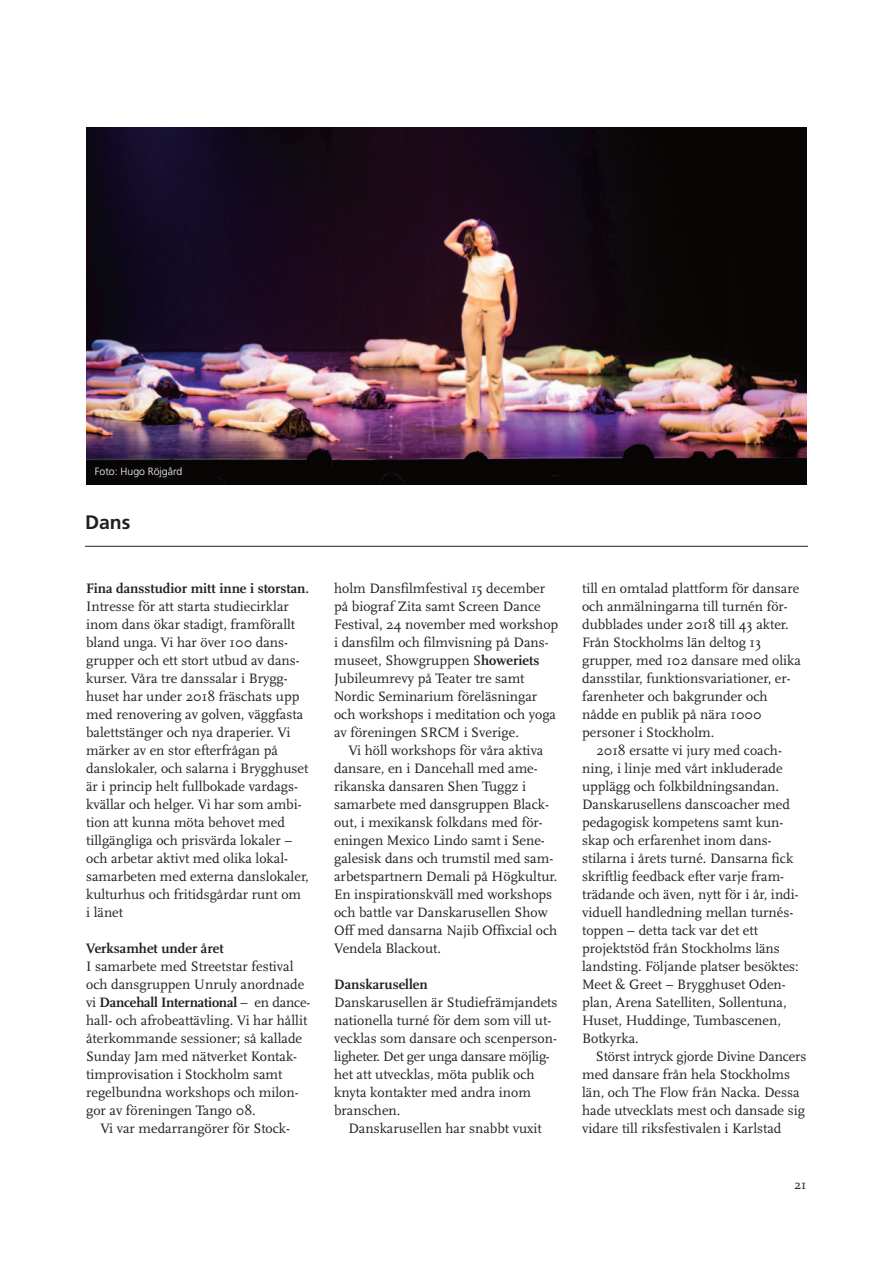
<style>
.page{position:relative;width:893px;height:1263px;background:#fff}
.page>*{position:absolute;margin:0;border:0;box-sizing:border-box;transform-origin:0 0}
.t1{font:700 19.5px "Frutiger";color:#231f20}
.t2{font:14.25px/18px "Scala";color:#231f20}
.t3{font:700 14.25px "Scala";color:#231f20}
.t4{font:13.5px "Scala";color:#231f20}
.t5{font:300 10.5px "Frutiger";color:#fff}
.s1{font-weight:700}
</style>
<div class="page">
<img style="left:87px;top:128px;width:720px;height:357px">
<hr style="left:85px;top:546px;width:723px;height:1px;background:#231f20">
<p class="t5" style="left:95px;top:467px;width:89px">Foto: Hugo Röjgård</p>
<p class="t1" style="left:85px;top:515px;width:47px">Dans</p>
<p class="t3" style="left:86px;top:582px;width:224px">Fina dansstudior mitt inne i storstan.</p>
<p class="t2" style="left:86px;top:598px;width:224px">Intresse för att starta studiecirklar inom dans ökar stadigt, framförallt bland unga. Vi har över 100 dans&shy;grupper och ett stort utbud av dans&shy;kurser. Våra tre danssalar i Brygg&shy;huset har under 2018 fräschats upp med renovering av golven, väggfasta balettstänger och nya draperier. Vi märker av en stor efterfrågan på danslokaler, och salarna i Brygghuset är i princip helt fullbokade vardags&shy;kvällar och helger. Vi har som ambi&shy;tion att kunna möta behovet med tillgängliga och prisvärda lokaler – och arbetar aktivt med olika lokal&shy;samarbeten med externa danslokaler, kulturhus och fritidsgårdar runt om</p>
<p class="t2" style="left:86px;top:904px;width:39px">i länet</p>
<p class="t3" style="left:86px;top:942px;width:139px">Verksamhet under året</p>
<p class="t2" style="left:86px;top:958px;width:226px">I samarbete med Streetstar festival och dansgruppen Unruly anordnade vi <span class="s1">Dancehall International</span> – en dance&shy;hall- och afrobeattävling. Vi har hållit återkommande sessioner; så kallade Sunday Jam med nätverket Kontak&shy;timprovisation i Stockholm samt</p>
<p class="t2" style="left:86px;top:1084px;width:214px">regelbundna workshops och milon&shy;gor av föreningen Tango 08.</p>
<p class="t2" style="left:100px;top:1120px;width:191px">Vi var medarrangörer för Stock-</p>
<p class="t2" style="left:334px;top:580px;width:226px">holm Dansfilmfestival 15 december på biograf Zita samt Screen Dance Festival, 24 november med workshop i dansfilm och filmvisning på Dans&shy;museet, Showgruppen S<span class="s1">howeriets </span>Jubileumrevy på Teater tre samt Nordic Seminarium föreläsningar och workshops i meditation och yoga av föreningen SRCM i Sverige.</p>
<p class="t2" style="left:334px;top:742px;width:225px;text-indent:14px">Vi höll workshops för våra aktiva dansare, en i Dancehall med ame&shy;rikanska dansaren Shen Tuggz i samarbete med dansgruppen Black&shy;out, i mexikansk folkdans med för&shy;eningen Mexico Lindo samt i Sene&shy;galesisk dans och trumstil med sam&shy;arbetspartnern Demali på Högkultur.<br>En inspirationskväll med workshops och battle var Danskarusellen Show Off med dansarna Najib Offixcial och Vendela Blackout.</p>
<p class="t3" style="left:334px;top:978px;width:95px">Danskarusellen</p>
<p class="t2" style="left:334px;top:994px;width:225px">Danskarusellen är Studiefrämjandets nationella turné för dem som vill ut&shy;vecklas som dansare och scenperson&shy;ligheter. Det ger unga dansare möjlig&shy;het att utvecklas, möta publik och knyta kontakter med andra inom branschen.</p>
<p class="t2" style="left:348px;top:1120px;width:195px">Danskarusellen har snabbt vuxit</p>
<p class="t2" style="left:582px;top:580px;width:219px">till en omtalad plattform för dansare och anmälningarna till turnén för&shy;dubblades under 2018 till 43 akter.<br>Från Stockholms län deltog 13</p>
<p class="t2" style="left:582px;top:652px;width:220px">grupper, med 102 dansare med olika dansstilar, funktionsvariationer, er-</p>
<p class="t2" style="left:582px;top:688px;width:187px">farenheter och bakgrunder och nådde en publik på nära 1000</p>
<p class="t2" style="left:582px;top:724px;width:134px">personer i Stockholm.</p>
<p class="t2" style="left:582px;top:742px;width:209px;text-indent:14px">2018 ersatte vi jury med coach&shy;ning, i linje med vårt inkluderade upplägg och folkbildningsandan.<br>Danskarusellens danscoacher med pedagogisk kompetens samt kun&shy;skap och erfarenhet inom dans-</p>
<p class="t2" style="left:582px;top:850px;width:213px">stilarna i årets turné. Dansarna fick skriftlig feedback efter varje fram-</p>
<p class="t2" style="left:582px;top:886px;width:218px">trädande och även, nytt för i år, indi&shy;viduell handledning mellan turnés&shy;toppen – detta tack var det ett projektstöd från Stockholms läns landsting. Följande platser besöktes:<br>Meet &amp; Greet – Brygghuset Oden&shy;plan, Arena Satelliten, Sollentuna,<br>Huset, Huddinge, Tumbascenen,<br>Botkyrka.</p>
<p class="t2" style="left:582px;top:1048px;width:226px;text-indent:14px">Störst intryck gjorde Divine Dancers med dansare från hela Stockholms län, och The Flow från Nacka. Dessa hade utvecklats mest och dansade sig vidare till riksfestivalen i Karlstad</p>
<p class="t4" style="left:794px;top:1179px;width:14px">21</p>
</div>
